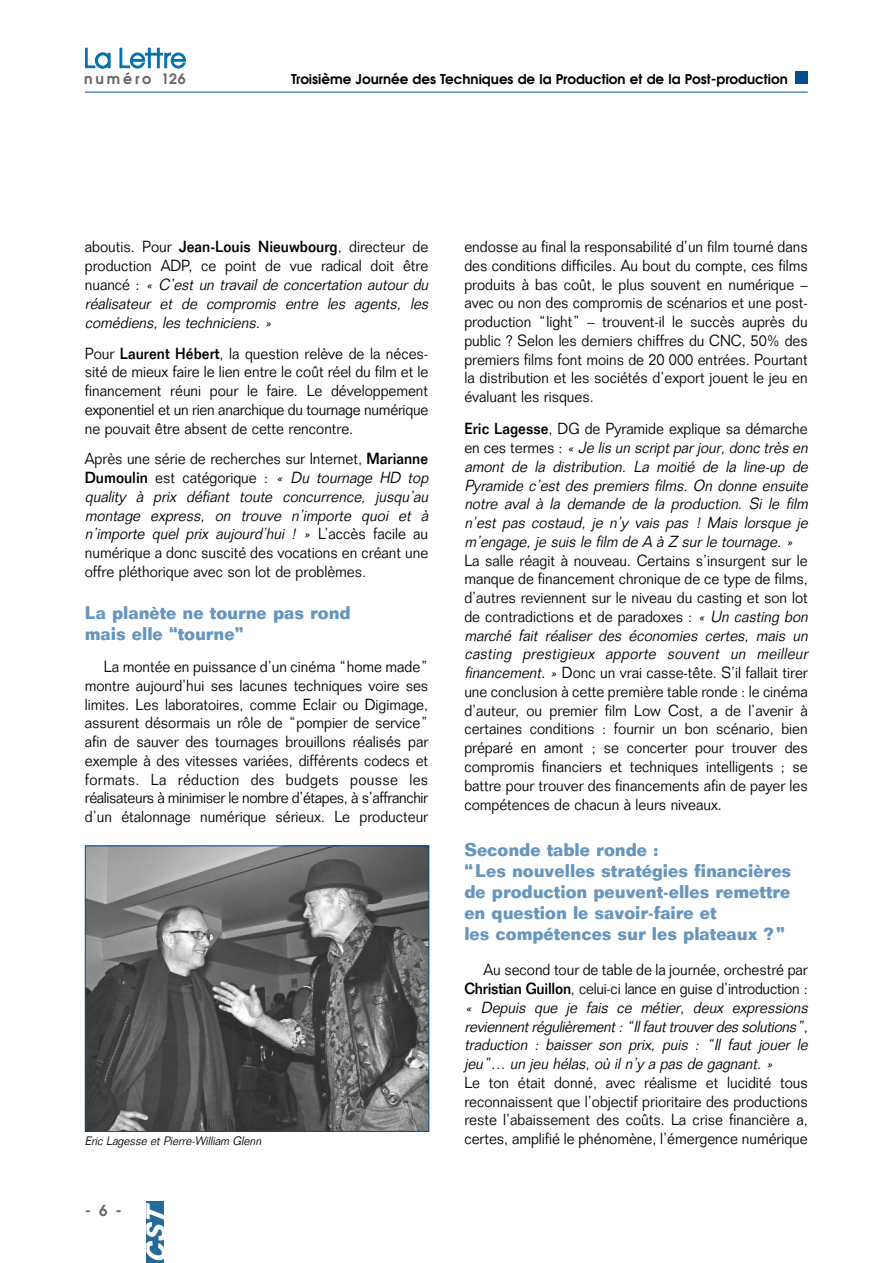
<style>
.page{position:relative;width:893px;height:1263px;background:#fff}
.page>*{position:absolute;margin:0;border:0;box-sizing:border-box;transform-origin:0 0}
.t1{font:700 18px/21px "Folio";color:#6696bd;scale:.93 1}
.t2{font:300 15.75px/18.8px "Folio";color:#000;text-align:justify;scale:.93 1}
.t3{font:italic 300 15.75px/18.8px "Folio";color:#000;scale:.93 1}
.t4{font:600 15px "Avant Garde";color:#666}
.t5{font:600 14.25px "Avant Garde";letter-spacing:.2em;color:#666}
.t6{font:600 13.5px "Avant Garde";color:#000}
.t7{font:italic 300 12px "Folio";color:#000;scale:.93 1}
.s1{font-style:normal}
.s2{font-weight:500;font-style:normal}
.s3{font-weight:500}
.s4{font-style:italic}
</style>
<div class="page">
<div style="left:795px;top:71px;width:13px;height:13px;background:#004f91"></div>
<hr style="left:85px;top:92px;width:723px;height:1px;background:#004f91">
<svg style="left:85px;top:48px;width:26px;height:20px"></svg>
<svg style="left:120px;top:48px;width:66px;height:21px"></svg>
<div style="left:95px;top:53px;width:15px;height:15px;border:1px solid #0072ae;border-radius:50%"></div>
<div style="left:146px;top:1201px;width:18px;height:62px;background:#256a99"></div>
<svg style="left:146px;top:1203px;width:18px;height:58px"></svg>
<img style="left:87px;top:847px;width:340px;height:283px">
<div style="left:85px;top:845px;width:344px;height:287px;border:1px solid #004f91"></div>
<p class="t5" style="left:84px;top:72px;width:103px">numéro 126</p>
<p class="t6" style="left:291px;top:72px;width:498px">Troisième Journée des Techniques de la Production et de la Post-production</p>
<p class="t3" style="left:85px;top:239px;width:374px"><span class="s1">aboutis. Pour</span> <span class="s2">Jean-Louis Nieuwbourg</span><span class="s1">, directeur de production ADP, ce point de vue radical doit être n u a n c é :</span> « C’est un travail de concertation autour du réalisateur et de compromis entre les agents, les comédiens, les techniciens. »</p>
<p class="t2" style="left:85px;top:345px;width:371px">Pour <span class="s3">Laurent Hébert</span>, la question relève de la néces&shy;sité de mieux faire le lien entre le coût réel du film et le financement réuni pour le faire. Le développement exponentiel et un rien anarchique du tournage numérique ne pouvait être absent de cette rencontre.</p>
<p class="t2" style="left:85px;top:451px;width:374px;text-align:left">Après une série de recherches sur Internet, <span class="s3">Marianne Dumoulin</span> est catégorique : <span class="s4">« Du tournage HD top quality à prix défiant toute concurrence, jusqu’au montage express, on trouve n’importe quoi et à n’importe quel prix aujourd’hui ! »</span> L’ a c c è s fa c i l e a u numérique a donc suscité des vocations en créant une offre pléthorique avec son lot de problèmes.</p>
<p class="t1" style="left:85px;top:604px;width:287px">La planète ne tourne pas rond mais elle “tourne”</p>
<p class="t2" style="left:85px;top:659px;width:371px;text-indent:19px">La montée en puissance d’un cinéma “home made” montre aujourd’hui ses lacunes techniques voire ses limites. Les laboratoires, comme Eclair ou Digimage, assurent désormais un rôle de “pompier de service” afin de sauver des tournages brouillons réalisés par exemple à des vitesses variées, différents codecs et formats. La réduction des budgets pousse les réalisateurs à minimiser le nombre d’étapes, à s’affranchir d’un étalonnage numérique sérieux. Le producteur</p>
<p class="t7" style="left:85px;top:1136px;width:194px">Eric Lagesse et Pierre-William Glenn</p>
<p class="t4" style="left:85px;top:1204px;width:38px">-6-</p>
<p class="t2" style="left:464px;top:239px;width:371px">endosse au final la responsabilité d’un film tourné dans des conditions difficiles. Au bout du compte, ces films produits à bas coût, le plus souvent en numérique – avec ou non des compromis de scénarios et une post&shy;production “light” – trouvent-il le succès auprès du public ? Selon les derniers chiffres du CNC, 50% des premiers films font moins de 20 000 entrées. Pourtant la distribution et les sociétés d’export jouent le jeu en évaluant les risques.</p>
<p class="t3" style="left:464px;top:421px;width:374px"><span class="s2">Eric Lagesse</span><span class="s1">, DG de Pyramide explique sa démarche e n c e s t e r m e s :</span> « Je lis un script par jour, donc très en amont de la distribution. La moitié de la line-up de Pyramide c’est des premiers films. On donne ensuite notre aval à la demande de la production. Si le film n’est pas costaud, je n’y vais pas ! Mais lorsque je m’engage, je suis le film de A à Z sur le tournage. »</p>
<p class="t2" style="left:464px;top:552px;width:374px;text-align:left">La salle réagit à nouveau. Certains s’insurgent sur le manque de financement chronique de ce type de films, d’autres reviennent sur le niveau du casting et son lot de contradictions et de paradoxes : <span class="s4">« Un casting bon marché fait réaliser des économies certes, mais un casting prestigieux apporte souvent un meilleur financement. »</span>Donc un vrai casse-tête. S’il fallait tirer une conclusion à cette première table ronde : le cinéma d’auteur, ou premier film Low Cost, a de l’avenir à certaines conditions : fournir un bon scénario, bien préparé en amont ; se concerter pour trouver des compromis financiers et techniques intelligents ; se battre pour trouver des financements afin de payer les compétences de chacun à leurs niveaux.</p>
<p class="t1" style="left:464px;top:841px;width:353px">Seconde table ronde :<br>“Les nouvelles stratégies financières de production peuvent-elles remettre en question le savoir-faire et<br>les compétences sur les plateaux ?”</p>
<p class="t3" style="left:464px;top:962px;width:374px;text-indent:19px"><span class="s1">Au second tour de table de la journée, orchestré par </span><span class="s2">Christian Guillon</span><span class="s1">, celui-ci lance en guise d’introduction : </span>« Depuis que je fais ce métier, deux expressions reviennentrégulièrement:“Ilfauttrouverdes solutions”, traduction : baisser son prix, puis : “Il faut jouer le jeu”… un jeu hélas, où il n’y a pas de gagnant. »</p>
<p class="t2" style="left:464px;top:1074px;width:371px">Le ton était donné, avec réalisme et lucidité tous reconnaissent que l’objectif prioritaire des productions reste l’abaissement des coûts. La crise financière a, certes, amplifié le phénomène, l’émergence numérique</p>
</div>
